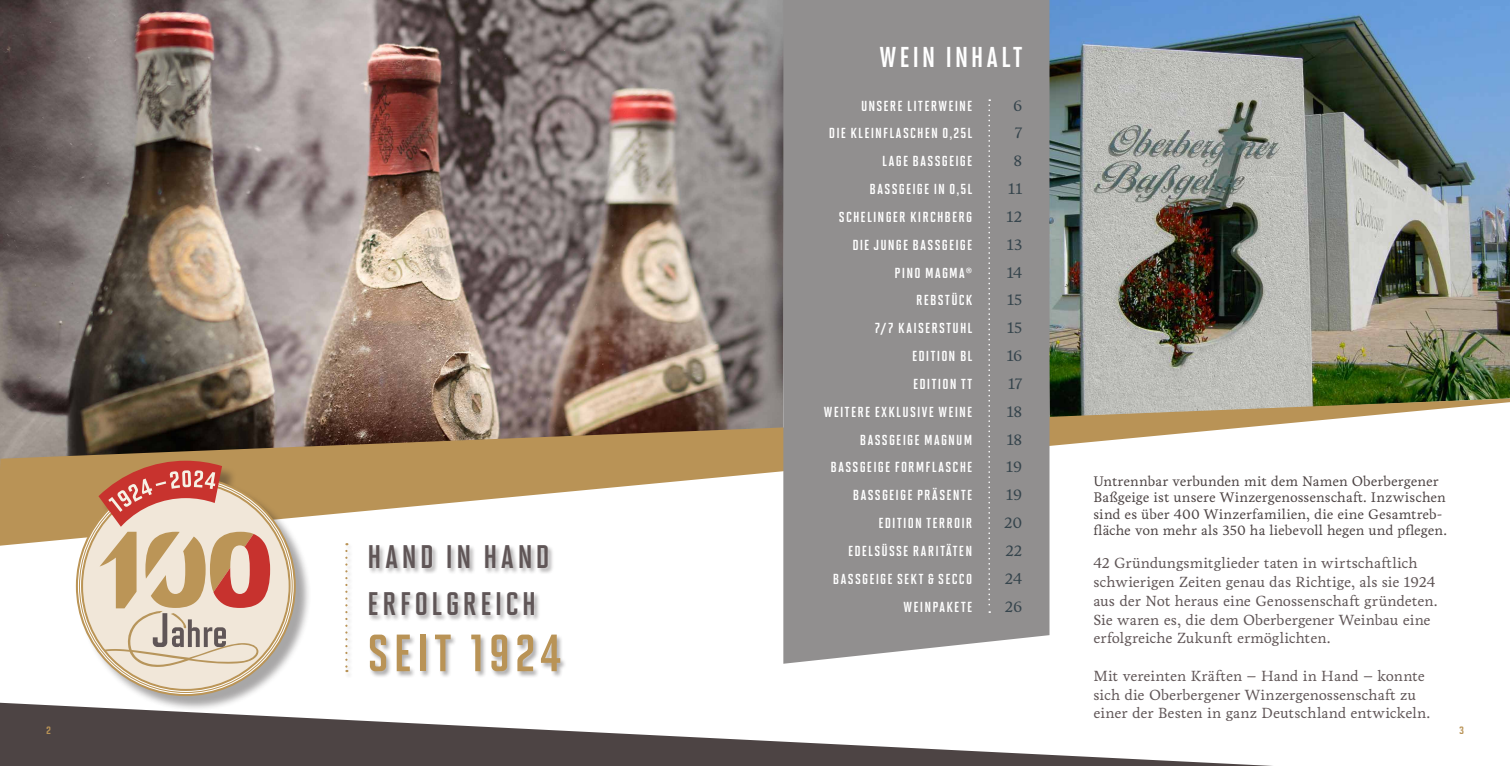
<style>
.page{position:relative;width:1510px;height:766px;background:#fff}
.page>*{position:absolute;margin:0;border:0;box-sizing:border-box;transform-origin:0 0}
.t1{font:52.25px "Solano Gothic MVB Bd Cap";letter-spacing:.095em;color:#b99356}
.t2{font:32.62px/46.8px "Solano Gothic MVB Bd SC";letter-spacing:.1em;color:#605657}
.t3{font:28.62px "Solano Gothic MVB Bd Cap";letter-spacing:.1em;color:#fff}
.t4{font:15.88px/27.8px "Livory";letter-spacing:.01em;color:#35444c;text-align:right}
.t5{font:15px/18.8px "Livory";color:#605657}
.t6{font:14.5px/27.8px "Solano Gothic MVB Bd Cap";letter-spacing:.09em;color:#fff;text-align:right}
.t7{font:14.12px/16.5px "Livory";color:#4d4444}
.t8{font:12.5px "Solano Gothic MVB Bd SC";color:#b99356}
</style>
<div class="page">
<svg style="left:0;top:702px;width:1252px;height:63px"></svg>
<img style="left:0;top:0;width:783px;height:398px">
<img style="left:1049px;top:0;width:460px;height:398px">
<svg style="left:0;top:398px;width:1509px;height:147px"></svg>
<div style="left:345px;top:542px;width:222px;height:136px;background:#231f20;opacity:.37"></div>
<svg style="left:345px;top:543px;width:2px;height:129px"></svg>
<div style="left:78px;top:462px;width:233px;height:249px;background:#231f20;opacity:.4"></div>
<svg style="left:76px;top:475px;width:220px;height:221px"></svg>
<svg style="left:78px;top:460px;width:215px;height:233px;background:#d9b9a1"></svg>
<div style="left:783px;top:0;width:266px;height:663px;background:#918f8f"></div>
<svg style="left:988px;top:99px;width:2px;height:513px"></svg>
<h2 class="t2" style="left:367px;top:533px;width:184px">HAND IN HAND<br>ERFOLGREICH</h2>
<h1 class="t1" style="left:367px;top:624px;width:195px">SEIT 1924</h1>
<h3 class="t3" style="left:879px;top:42px;width:144px">WEIN INHALT</h3>
<p class="t6" style="left:823px;top:92px;width:150px">UNSERE LITERWEINE<br>DIE KLEINFLASCHEN 0,25L<br>LAGE BASSGEIGE<br>BASSGEIGE IN 0,5L<br>SCHELINGER KIRCHBERG<br>DIE JUNGE BASSGEIGE<br>PINO MAGMA®<br>REBSTÜCK<br>7/7 KAISERSTUHL<br>EDITION BL<br>EDITION TT<br>WEITERE EXKLUSIVE WEINE<br>BASSGEIGE MAGNUM<br>BASSGEIGE FORMFLASCHE<br>BASSGEIGE PRÄSENTE<br>EDITION TERROIR<br>EDELSÜSSE RARITÄTEN<br>BASSGEIGE SEKT &amp; SECCO<br>WEINPAKETE</p>
<p class="t4" style="left:1004px;top:91px;width:20px">6<br>7<br>8<br>11<br>12<br>13<br>14<br>15<br>15<br>16<br>17<br>18<br>18<br>19<br>19<br>20<br>22<br>24<br>26</p>
<p class="t7" style="left:1093px;top:472px;width:355px">Untrennbar verbunden mit dem Namen Oberbergener Baßgeige ist unsere Winzergenossenschaft. Inzwischen sind es über 400 Winzerfamilien, die eine Gesamtreb&shy;fläche von mehr als 350 ha liebevoll hegen und pflegen.</p>
<p class="t5" style="left:1093px;top:553px;width:346px">42 Gründungsmitglieder taten in wirtschaftlich schwierigen Zeiten genau das Richtige, als sie 1924 aus der Not heraus eine Genossenschaft gründeten.<br>Sie waren es, die dem Oberbergener Weinbau eine erfolgreiche Zukunft ermöglichten.</p>
<p class="t5" style="left:1093px;top:666px;width:338px">Mit vereinten Kräften – Hand in Hand – konnte sich die Oberbergener Winzergenossenschaft zu einer der Besten in ganz Deutschland entwickeln.</p>
<p class="t8" style="left:46px;top:722px;width:6px">2</p>
<p class="t8" style="left:1459px;top:722px;width:6px">3</p>
</div>
